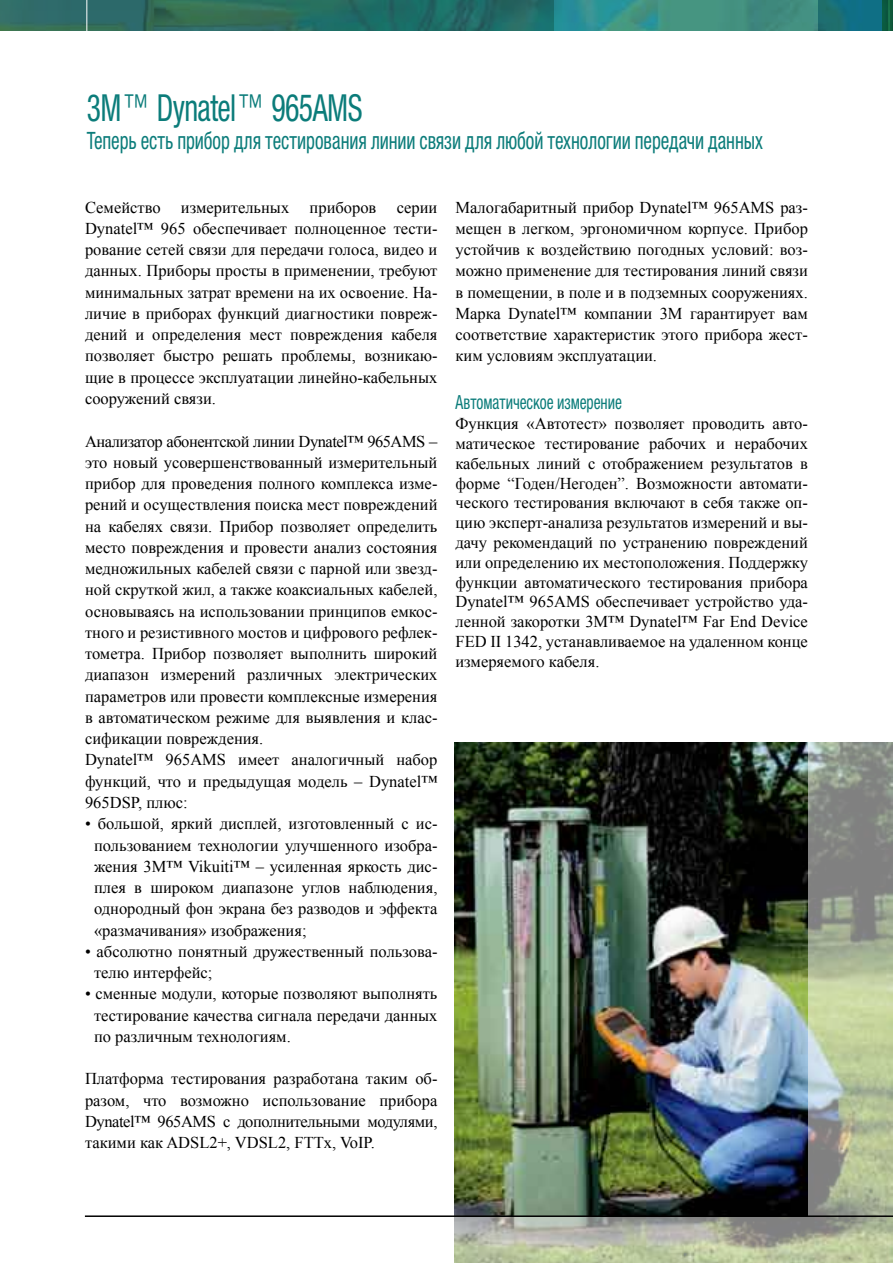
<style>
.page{position:relative;width:893px;height:1263px;background:#fff}
.page>*{position:absolute;margin:0;border:0;box-sizing:border-box;transform-origin:0 0}
.t1{font:condensed 37.5px "Helvetica Neue LTCYR";letter-spacing:-.02em;color:#0b7c7a;scale:.8 1}
.t2{font:condensed 24px "Helvetica Neue LTCYR";letter-spacing:-.005em;color:#0b7c7a;scale:.8 1}
.t3{font:condensed 19.5px "Helvetica Neue LTCYR";letter-spacing:-.005em;color:#0b7c7a;scale:.8 1}
.t4{font:16.5px/21.3px "Times New Roman";color:#000;text-align:justify}
</style>
<div class="page">
<img style="left:454px;top:742px;width:439px;height:521px">
<img style="left:454px;top:742px;width:354px;height:473px">
<hr style="left:85px;top:1215px;width:808px;height:2px;background:#000">
<svg style="left:0;top:0;width:888px;height:31px;background:#2d766e"></svg>
<hr style="left:86px;top:0;width:1px;height:61px;background:#fff">
<h1 class="t1" style="left:87px;top:86px;width:346px">3M™ Dynatel™ 965AMS</h1>
<h2 class="t2" style="left:87px;top:127px;width:847px">Теперь есть прибор для тестирования линии связи для любой технологии передачи данных</h2>
<p class="t4" style="left:85px;top:196px;width:354px">Семейство измерительных приборов серии Dynatel™ 965 обеспечивает полноценное тести&shy;рование сетей связи для передачи голоса, видео и данных. Приборы просты в применении, требуют минимальных затрат времени на их освоение. На&shy;личие в приборах функций диагностики повреж&shy;дений и определения мест повреждения кабеля позволяет быстро решать проблемы, возникаю&shy;щие в процессе эксплуатации линейно-кабельных сооружений связи.</p>
<p class="t4" style="left:85px;top:430px;width:354px;text-align:left">Анализатор абонентской линии Dynatel™ 965AMS – это новый усовершенствованный измерительный прибор для проведения полного комплекса изме&shy;рений и осуществления поиска мест повреждений на кабелях связи. Прибор позволяет определить место повреждения и провести анализ состояния медножильных кабелей связи с парной или звезд&shy;ной скруткой жил, а также коаксиальных кабелей, основываясь на использовании принципов емкос&shy;тного и резистивного мостов и цифрового рефлек&shy;тометра. Прибор позволяет выполнить широкий диапазон измерений различных электрических параметров или провести комплексные измерения в автоматическом режиме для выявления и клас&shy;сификации повреждения.<br>Dynatel™ 965AMS имеет аналогичный набор функций, что и предыдущая модель – Dynatel™ 965DSP, плюс:</p>
<p class="t4" style="left:94px;top:813px;width:345px;text-indent:-9px">• большой, яркий дисплей, изготовленный с ис&shy;пользованием технологии улучшенного изобра&shy;жения 3M™ Vikuiti™ – усиленная яркость дис&shy;плея в широком диапазоне углов наблюдения, однородный фон экрана без разводов и эффекта «размачивания» изображения;</p>
<p class="t4" style="left:94px;top:940px;width:345px;text-indent:-9px">• абсолютно понятный дружественный пользова&shy;телю интерфейс;</p>
<p class="t4" style="left:94px;top:983px;width:345px;text-indent:-9px">• сменные модули, которые позволяют выполнять тестирование качества сигнала передачи данных по различным технологиям.</p>
<p class="t4" style="left:85px;top:1068px;width:354px">Платформа тестирования разработана таким об&shy;разом, что возможно использование прибора Dynatel™ 965AMS с дополнительными модулями, такими как ADSL2+, VDSL2, FTTx, VoIP.</p>
<p class="t4" style="left:455px;top:196px;width:354px">Малогабаритный прибор Dynatel™ 965AMS раз&shy;мещен в легком, эргономичном корпусе. Прибор устойчив к воздействию погодных условий: воз&shy;можно применение для тестирования линий связи в помещении, в поле и в подземных сооружениях.<br>Марка Dynatel™ компании 3M гарантирует вам соответствие характеристик этого прибора жест&shy;ким условиям эксплуатации.</p>
<p class="t3" style="left:455px;top:392px;width:210px">Автоматическое измерение</p>
<p class="t4" style="left:455px;top:414px;width:354px;line-height:19.8px">Функция «Автотест» позволяет проводить авто&shy;матическое тестирование рабочих и нерабочих кабельных линий с отображением результатов в форме “Годен/Негоден”. Возможности автомати&shy;ческого тестирования включают в себя также оп&shy;цию эксперт-анализа результатов измерений и вы&shy;дачу рекомендаций по устранению повреждений или определению их местоположения. Поддержку функции автоматического тестирования прибора Dynatel™ 965AMS обеспечивает устройство уда&shy;ленной закоротки 3M™ Dynatel™ Far End Device FED II 1342, устанавливаемое на удаленном конце измеряемого кабеля.</p>
</div>
